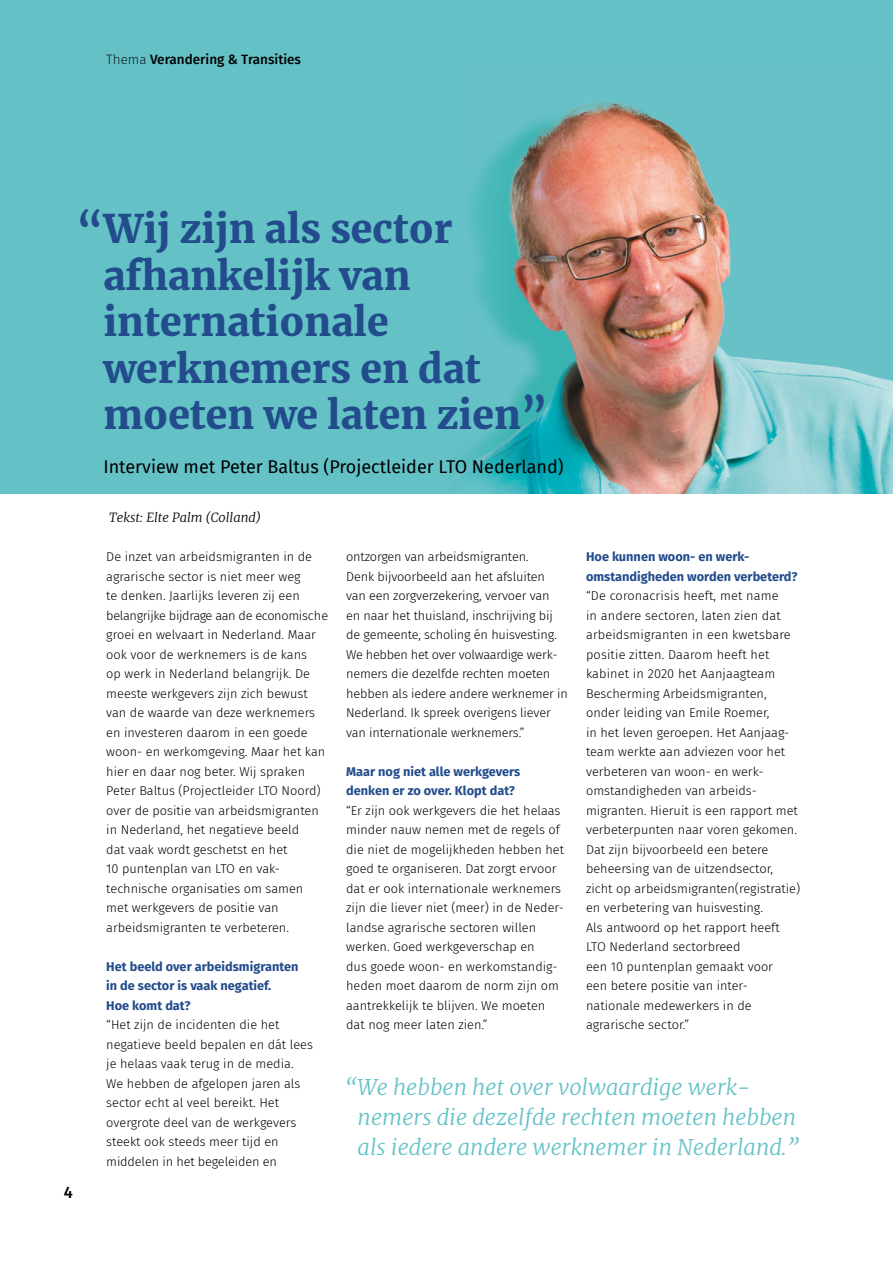
<style>
.page{position:relative;width:893px;height:1263px;background:#fff}
.page>*{position:absolute;margin:0;border:0;box-sizing:border-box;transform-origin:0 0}
.Kop_Vet_Schreef___Bl{font:900 39px/46.5px "Merriweather";color:#224c8b}
.Quote_klein_Schreef{font:italic 300 21.75px/30px "Merriweather";color:#64c2c7}
.Kop_Vet_Schreef___Bl-2{font:18px "Fira Sans";color:#000}
.t1{font:500 16.5px "Fira Sans";color:#000}
.t2{font:500 13.5px "Fira Sans";color:#000}
.Bodycopy_Sans___Zwar{font:300 12.75px/19.5px "Fira Sans";color:#000}
.Tussenkop___D__Groen{font:700 12.75px/19.5px "Fira Sans";color:#224c8b}
.credits_artikel___zw{font:italic 300 12.75px "Merriweather";color:#000}
.s1{font-weight:200}
</style>
<div class="page">
<div style="left:0;top:0;width:893px;height:493px;background:#64c2c7"></div>
<img style="left:458px;top:102px;width:434px;height:391px">
<p class="t2" style="left:106px;top:48px;width:196px"><span class="s1">Thema</span> Verandering &amp; Transities</p>
<p class="Kop_Vet_Schreef___Bl" style="left:103px;top:205px;width:445px;text-indent:-26px">“Wij zijn als sector afhankelijk van internationale werknemers en dat moeten we laten zien”</p>
<p class="Kop_Vet_Schreef___Bl-2" style="left:103px;top:453px;width:462px">Interview met Peter Baltus (Projectleider LTO Nederland)</p>
<p class="credits_artikel___zw" style="left:109px;top:508px;width:153px">Tekst: Elte Palm (Colland)</p>
<p class="t1" style="left:64px;top:1178px;width:11px">4</p>
<p class="Bodycopy_Sans___Zwar" style="left:106px;top:547px;width:223px">De inzet van arbeidsmigranten in de agrarische sector is niet meer weg<br>te denken. Jaarlijks leveren zij een belangrijke bijdrage aan de economische groei en welvaart in Nederland. Maar ook voor de werknemers is de kans<br>op werk in Nederland belangrijk. De meeste werkgevers zijn zich bewust van de waarde van deze werknemers en investeren daarom in een goede woon- en werkomgeving. Maar het kan hier en daar nog beter. Wij spraken Peter Baltus (Projectleider LTO Noord) over de positie van arbeidsmigranten in Nederland, het negatieve beeld<br>dat vaak wordt geschetst en het<br>10 puntenplan van LTO en vak&shy;technische organisaties om samen met werkgevers de positie van arbeidsmigranten te verbeteren.</p>
<p class="Tussenkop___D__Groen" style="left:106px;top:955px;width:194px">Het beeld over arbeidsmigranten in de sector is vaak negatief.<br>Hoe komt dat?</p>
<p class="Bodycopy_Sans___Zwar" style="left:106px;top:1015px;width:208px">“Het zijn de incidenten die het negatieve beeld bepalen en dát lees je helaas vaak terug in de media.<br>We hebben de afgelopen jaren als sector echt al veel bereikt. Het overgrote deel van de werkgevers steekt ook steeds meer tijd en middelen in het begeleiden en</p>
<p class="Bodycopy_Sans___Zwar" style="left:346px;top:547px;width:223px">ontzorgen van arbeidsmigranten.<br>Denk bijvoorbeeld aan het afsluiten<br>van een zorgverzekering, vervoer van<br>en naar het thuisland, inschrijving bij de gemeente, scholing én huisvesting.<br>We hebben het over volwaardige werk&shy;nemers die dezelfde rechten moeten hebben als iedere andere werknemer in Nederland. Ik spreek overigens liever van internationale werknemers.”</p>
<p class="Tussenkop___D__Groen" style="left:346px;top:760px;width:176px">Maar nog niet alle werkgevers denken er zo over. Klopt dat?</p>
<p class="Bodycopy_Sans___Zwar" style="left:346px;top:800px;width:219px">“Er zijn ook werkgevers die het helaas minder nauw nemen met de regels of die niet de mogelijkheden hebben het goed te organiseren. Dat zorgt ervoor dat er ook internationale werknemers zijn die liever niet (meer) in de Neder&shy;landse agrarische sectoren willen werken. Goed werkgeverschap en<br>dus goede woon- en werkomstandig&shy;heden moet daarom de norm zijn om aantrekkelijk te blijven. We moeten dat nog meer laten zien.”</p>
<p class="Tussenkop___D__Groen" style="left:586px;top:546px;width:213px">Hoe kunnen woon- en werk&shy;omstandigheden worden verbeterd?</p>
<p class="Bodycopy_Sans___Zwar" style="left:586px;top:586px;width:216px">“De coronacrisis heeft, met name<br>in andere sectoren, laten zien dat arbeidsmigranten in een kwetsbare positie zitten. Daarom heeft het kabinet in 2020 het Aanjaagteam<br>Bescherming Arbeidsmigranten, onder leiding van Emile Roemer,<br>in het leven geroepen. Het Aanjaag&shy;team werkte aan adviezen voor het verbeteren van woon- en werk&shy;omstandigheden van arbeids&shy;migranten. Hieruit is een rapport met verbeterpunten naar voren gekomen.<br>Dat zijn bijvoorbeeld een betere beheersing van de uitzendsector, zicht op arbeidsmigranten(registratie) en verbetering van huisvesting.<br>Als antwoord op het rapport heeft<br>LTO Nederland sectorbreed<br>een 10 puntenplan gemaakt voor<br>een betere positie van inter&shy;nationale medewerkers in de agrarische sector.”</p>
<p class="Quote_klein_Schreef" style="left:358px;top:1071px;width:443px;text-indent:-12px">“We hebben het over volwaardige werk&shy;nemers die dezelfde rechten moeten hebben als iedere andere werknemer in Nederland.”</p>
</div>
